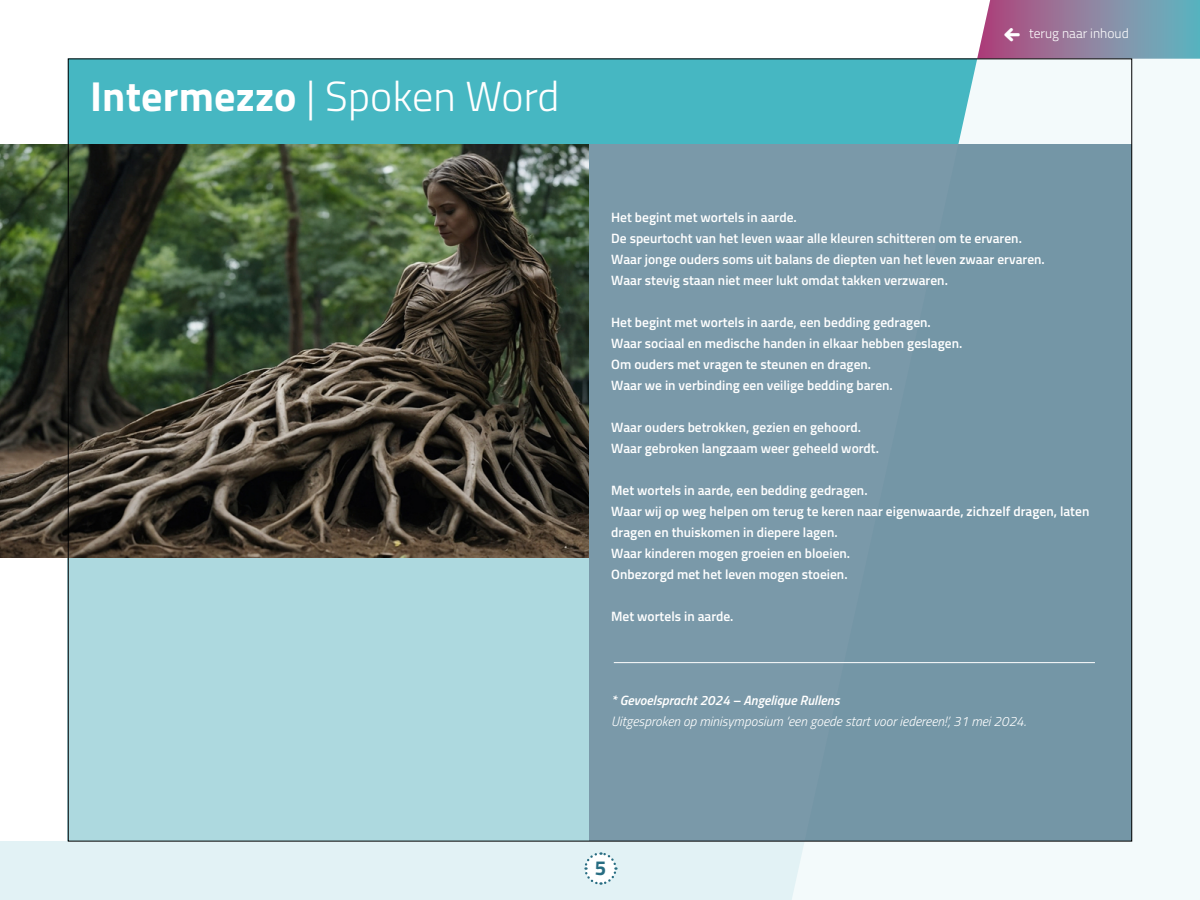
<style>
.page{position:relative;width:1200px;height:900px;background:#fff}
.page>*{position:absolute;margin:0;border:0;box-sizing:border-box;transform-origin:0 0}
.t1{font:300 42px "Cairo";letter-spacing:.005em;color:#fff}
.t2{font:700 20.4px "Cairo";color:#286d82}
.t3{font:600 13.5px/21px "Cairo";color:#fff}
.t4{font:italic 300 13.5px "Cairo";color:#fff}
.t5{font:italic 600 13.5px "Cairo";color:#fff}
.t6{font:300 13.5px "Cairo";color:#fff}
.s1{font-weight:700}
</style>
<div class="page">
<div style="left:0;top:842px;width:1200px;height:58px;background:#e2f2f5"></div>
<svg style="left:584px;top:852px;width:34px;height:33px"></svg>
<div style="left:68px;top:58px;width:724px;height:86px;background:#46b7c2"></div>
<svg style="left:792px;top:58px;width:408px;height:842px;fill:#f3fafb"></svg>
<div style="left:589px;top:144px;width:543px;height:697px;background:#7a99a9"></div>
<div style="left:68px;top:558px;width:521px;height:283px;background:#add9df"></div>
<img style="left:0;top:144px;width:589px;height:414px">
<hr style="left:614px;top:662px;width:481px;height:1px;background:#fff">
<svg style="left:977px;top:0;width:223px;height:59px"></svg>
<h1 class="t1" style="left:90px;top:66px;width:471px"><span class="s1">Intermezzo</span> | Spoken Word</h1>
<p class="t6" style="left:1029px;top:24px;width:101px">terug naar inhoud</p>
<p class="t3" style="left:611px;top:207px;width:435px">Het begint met wortels in aarde.<br>De speurtocht van het leven waar alle kleuren schitteren om te ervaren.<br>Waar jonge ouders soms uit balans de diepten van het leven zwaar ervaren.<br>Waar stevig staan niet meer lukt omdat takken verzwaren.</p>
<p class="t3" style="left:611px;top:312px;width:353px">Het begint met wortels in aarde, een bedding gedragen.<br>Waar sociaal en medische handen in elkaar hebben geslagen.<br>Om ouders met vragen te steunen en dragen.<br>Waar we in verbinding een veilige bedding baren.</p>
<p class="t3" style="left:611px;top:417px;width:269px">Waar ouders betrokken, gezien en gehoord.<br>Waar gebroken langzaam weer geheeld wordt.</p>
<p class="t3" style="left:611px;top:480px;width:480px">Met wortels in aarde, een bedding gedragen.<br>Waar wij op weg helpen om terug te keren naar eigenwaarde, zichzelf dragen, laten dragen en thuiskomen in diepere lagen.<br>Waar kinderen mogen groeien en bloeien.<br>Onbezorgd met het leven mogen stoeien.</p>
<p class="t3" style="left:611px;top:606px;width:124px">Met wortels in aarde.</p>
<p class="t5" style="left:611px;top:688px;width:230px">* Gevoelspracht 2024 – Angelique Rullens</p>
<p class="t4" style="left:611px;top:714px;width:416px">Uitgesproken op minisymposium ‘een goede start voor iedereen!’, 31 mei 2024.</p>
<h2 class="t2" style="left:595px;top:851px;width:13px">5</h2>
</div>
